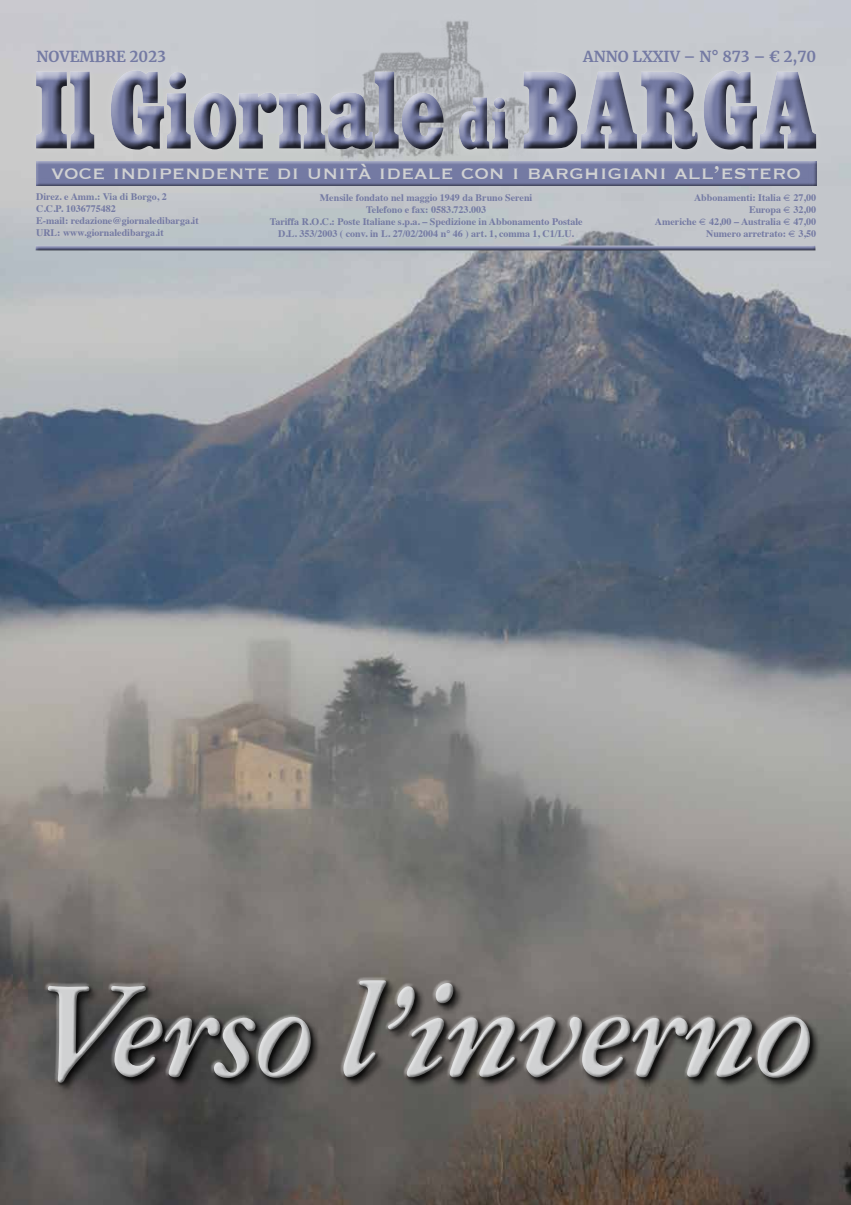
<style>
.page{position:relative;width:851px;height:1205px;background:#fff}
.page>*{position:absolute;margin:0;border:0;box-sizing:border-box;transform-origin:0 0}
.t1{font:italic 700 123.75px "Garamond ATF Text";color:#d0d1d2}
.t2{font:23.75px "Copperplate";color:#d0d1d2}
.t3{font:700 15px "Merriweather";color:#747aa3}
.t4{font:700 10px/12px "Times";color:#747aa3}
</style>
<div class="page">
<img style="left:0;top:0;width:850px;height:1205px">
<img style="left:316px;top:0;width:220px;height:63px">
<div style="left:36px;top:157px;width:783px;height:29px;background:#c6caca"></div>
<div style="left:36px;top:159px;width:784px;height:28px;background:#000;opacity:.75"></div>
<div style="left:28px;top:63px;width:795px;height:95px;background:#d9dadb;opacity:.5"></div>
<div style="left:35px;top:69px;width:781px;height:83px;background:#000;opacity:.75"></div>
<div style="left:34px;top:244px;width:781px;height:6px;background:#fff;opacity:.75"></div>
<div style="left:34px;top:245px;width:781px;height:7px;background:#000;opacity:.75"></div>
<div style="left:47px;top:979px;width:774px;height:115px;background:#000;opacity:.75"></div>
<div style="left:44px;top:976px;width:761px;height:108px;background:#fff;opacity:.5"></div>
<div style="left:46px;top:978px;width:767px;height:108px;background:#000;opacity:.5"></div>
<h3 class="t3" style="left:36px;top:46px;width:131px">NOVEMBRE 2023</h3>
<h3 class="t3" style="left:583px;top:46px;width:234px">ANNO LXXIV – N° 873 – € 2,70</h3>
<h2 class="t2" style="left:51px;top:157px;width:751px">voce indipendente di unità ideale con i barghigiani all’estero</h2>
<p class="t4" style="left:36px;top:189px;width:164px">Direz. e Amm.: Via di Borgo, 2<br>C.C.P. 1036775482<br>E-mail: redazione@giornaledibarga.it<br>URL: www.giornaledibarga.it</p>
<p class="t4" style="left:269px;top:191px;width:314px;text-align:center">Mensile fondato nel maggio 1949 da Bruno Sereni<br>Telefono e fax: 0583.723.003<br>Tariffa R.O.C.: Poste Italiane s.p.a. – Spedizione in Abbonamento Postale D.L. 353/2003 ( conv. in L. 27/02/2004 n° 46 ) art. 1, comma 1, C1/LU.</p>
<p class="t4" style="left:655px;top:191px;width:162px;text-align:right">Abbonamenti: Italia € 27,00<br>Europa € 32,00<br>Americhe € 42,00 – Australia € 47,00<br>Numero arretrato: € 3,50</p>
<h1 class="t1" style="left:35px;top:940px;width:781px">Verso l’inverno</h1>
</div>
